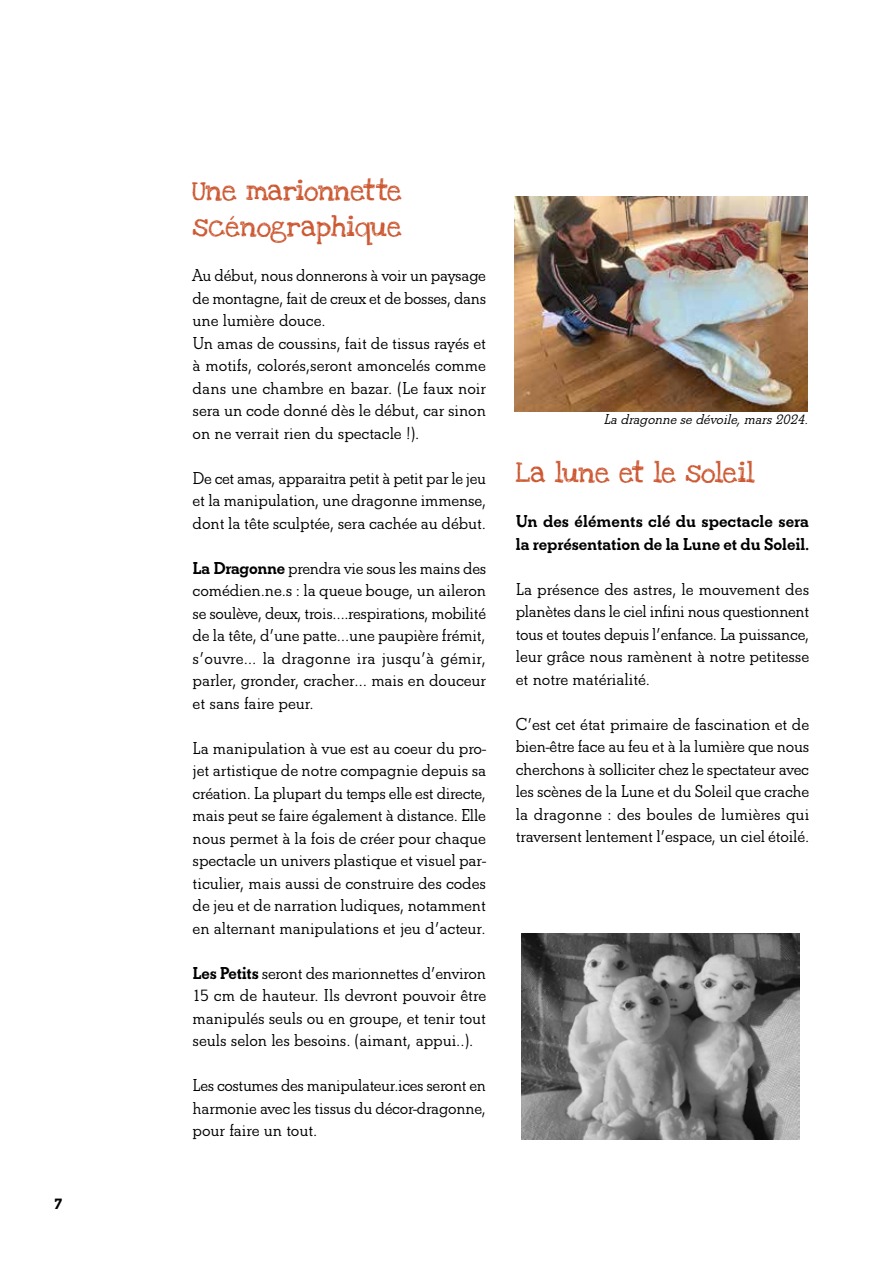
<style>
.page{position:relative;width:893px;height:1263px;background:#fff}
.page>*{position:absolute;margin:0;border:0;box-sizing:border-box;transform-origin:0 0}
.t1{font:21px/36px "Love Ya Like A Sister";color:#cc5730}
.t2{font:600 18px/22.5px "Beton EF";letter-spacing:-.005em;color:#000;text-align:justify}
.t3{font:700 18px/22.5px "Beton EF";letter-spacing:-.005em;color:#000}
.t4{font:italic 600 15px "Beton EF";color:#000}
.s1{font-weight:700}
</style>
<div class="page">
<img style="left:514px;top:196px;width:294px;height:216px">
<img style="left:521px;top:934px;width:278px;height:205px">
<p class="t3" style="left:54px;top:1192px;width:10px">7</p>
<p class="t1" style="left:193px;top:173px;width:211px">Une marionnette scénographique</p>
<p class="t2" style="left:193px;top:264px;width:295px;text-align:left">Au début, nous donnerons à voir un paysage de montagne, fait de creux et de bosses, dans une lumière douce.<br>Un amas de coussins, fait de tissus rayés et à motifs, colorés,seront amoncelés comme dans une chambre en bazar. (Le faux noir sera un code donné dès le début, car sinon on ne verrait rien du spectacle !).</p>
<p class="t2" style="left:193px;top:467px;width:295px">De cet amas, apparaitra petit à petit par le jeu et la manipulation, une dragonne immense, dont la tête sculptée, sera cachée au début.</p>
<p class="t2" style="left:193px;top:557px;width:295px"><span class="s1">La Dragonne</span> prendra vie sous les mains des comédien.ne.s : la queue bouge, un aileron se soulève, deux, trois….respirations, mobilité de la tête, d’une patte…une paupière frémit, s’ouvre… la dragonne ira jusqu’à gémir, parler, gronder, cracher… mais en douceur et sans faire peur.</p>
<p class="t2" style="left:193px;top:737px;width:295px">La manipulation à vue est au coeur du pro&shy;jet artistique de notre compagnie depuis sa création. La plupart du temps elle est directe, mais peut se faire également à distance. Elle nous permet à la fois de créer pour chaque spectacle un univers plastique et visuel par&shy;ticulier, mais aussi de construire des codes de jeu et de narration ludiques, notamment en alternant manipulations et jeu d’acteur.</p>
<p class="t2" style="left:193px;top:962px;width:295px"><span class="s1">Les Petits</span> seront des marionnettes d’environ 15 cm de hauteur. Ils devront pouvoir être manipulés seuls ou en groupe, et tenir tout seuls selon les besoins. (aimant, appui..).</p>
<p class="t2" style="left:193px;top:1074px;width:295px">Les costumes des manipulateur.ices seront en harmonie avec les tissus du décor-dragonne, pour faire un tout.</p>
<p class="t4" style="left:603px;top:410px;width:210px">Ladragonnesedévoile,mars2024.</p>
<p class="t1" style="left:516px;top:456px;width:241px">La lune et le soleil</p>
<p class="t3" style="left:516px;top:510px;width:295px">Un des éléments clé du spectacle sera la représentation de la Lune et du Soleil.</p>
<p class="t2" style="left:516px;top:578px;width:295px">La présence des astres, le mouvement des planètes dans le ciel infini nous questionnent tous et toutes depuis l’enfance. La puissance, leur grâce nous ramènent à notre petitesse et notre matérialité.</p>
<p class="t2" style="left:516px;top:713px;width:295px">C’est cet état primaire de fascination et de bien-être face au feu et à la lumière que nous cherchons à solliciter chez le spectateur avec les scènes de la Lune et du Soleil que crache la dragonne : des boules de lumières qui traversent lentement l’espace, un ciel étoilé.</p>
</div>
